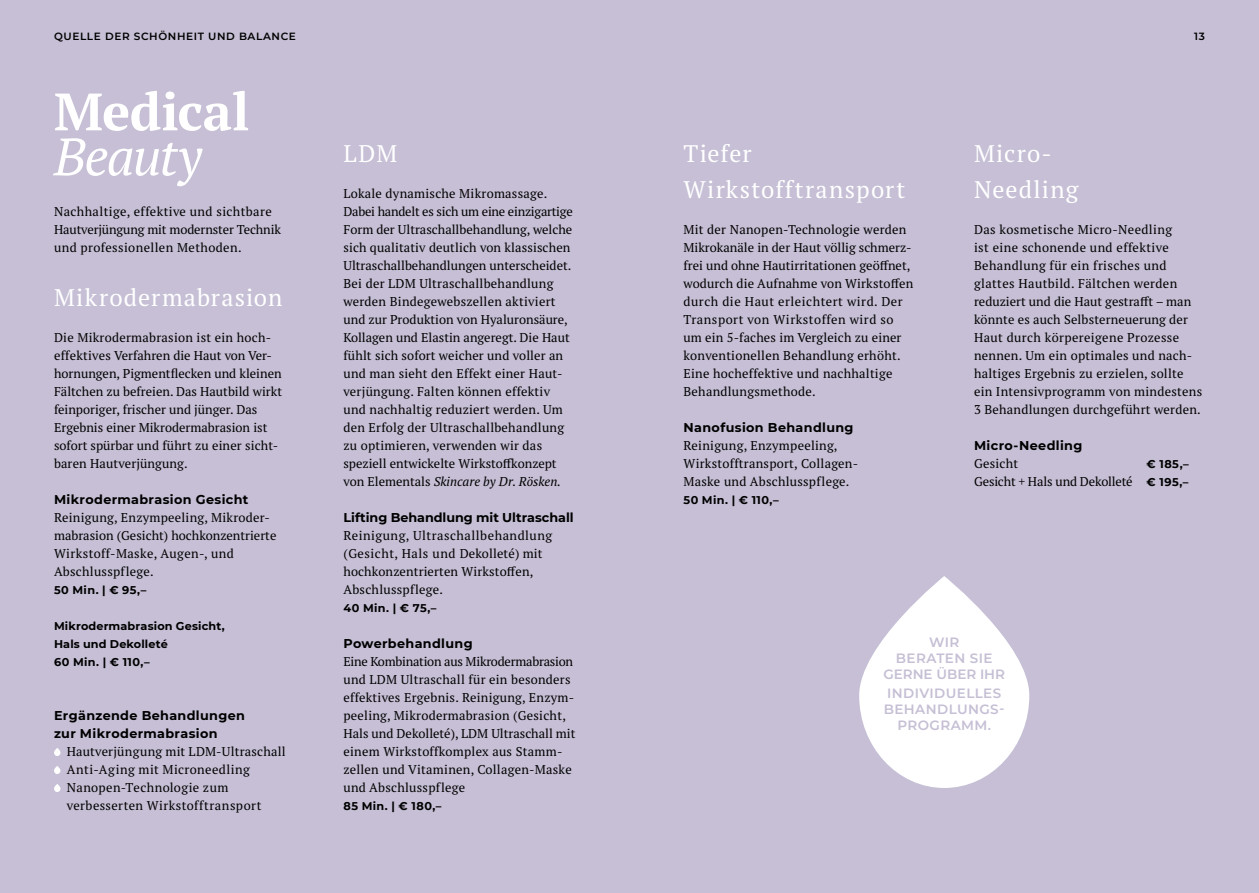
<style>
.page{position:relative;width:1259px;height:893px;background:#c6bfd5}
.page>*{position:absolute;margin:0;border:0;box-sizing:border-box;transform-origin:0 0}
.t1{font:700 52.5px "PT Serif Pro";letter-spacing:-.005em;color:#fff}
.t2{font:italic 52.5px "PT Serif Pro";letter-spacing:-.03em;color:#fff}
.t3{font:24px/36px "PT Serif Pro";letter-spacing:.05em;color:#fff}
.t4{font:600 13.5px/16.2px "Montserrat";letter-spacing:.03em;color:#c6bfd5;text-align:center}
.t5{font:600 13.5px/16.2px "Montserrat";color:#c6bfd5;text-align:center}
.t6{font:12.75px/18px "PT Serif Pro";letter-spacing:.02em;color:#000}
.t7{font:12.75px/18px "PT Serif Pro";color:#000}
.t8{font:700 12.75px/18px "Montserrat";letter-spacing:.025em;color:#000}
.t9{font:700 12.75px "Montserrat";letter-spacing:-.005em;color:#000}
.t10{font:12.75px "PT Serif Pro";letter-spacing:-.015em;color:#000}
.t11{font:700 11.25px/18px "Montserrat";letter-spacing:.02em;color:#000}
.t12{font:600 10.5px "Montserrat";letter-spacing:.06em;color:#000}
.s1{font-style:italic}
.s2{font-family:"Montserrat";font-weight:700;font-size:11.25px}
</style>
<div class="page">
<div style="left:54px;top:748px;width:6px;height:8px;background:#fff;border-radius:50%"></div>
<div style="left:54px;top:766px;width:6px;height:8px;background:#fff;border-radius:50%"></div>
<div style="left:54px;top:784px;width:6px;height:8px;background:#fff;border-radius:50%"></div>
<svg style="left:859px;top:576px;width:170px;height:212px"></svg>
<p class="t12" style="left:54px;top:29px;width:243px">QUELLE DER SCHÖNHEIT UND BALANCE</p>
<p class="t12" style="left:1194px;top:29px;width:12px">13</p>
<h1 class="t1" style="left:54px;top:77px;width:197px">Medical</h1>
<h1 class="t2" style="left:54px;top:122px;width:149px">Beauty</h1>
<p class="t6" style="left:54px;top:202px;width:228px">Nachhaltige, effektive und sichtbare<br>Hautverjüngung mit modernster Technik und professionellen Methoden.</p>
<h2 class="t3" style="left:54px;top:279px;width:230px">Mikrodermabrasion</h2>
<p class="t7" style="left:54px;top:328px;width:230px">Die Mikrodermabrasion ist ein hoch&shy;effektives Verfahren die Haut von Ver&shy;hornungen, Pigmentflecken und kleinen Fältchen zu befreien. Das Hautbild wirkt feinporiger, frischer und jünger. Das Ergebnis einer Mikrodermabrasion ist sofort spürbar und führt zu einer sicht&shy;baren Hautverjüngung.</p>
<p class="t8" style="left:54px;top:490px;width:196px">Mikrodermabrasion Gesicht</p>
<p class="t6" style="left:54px;top:508px;width:224px">Reinigung, Enzympeeling, Mikroder&shy;mabrasion (Gesicht) hochkonzentrierte<br>Wirkstoff-Maske, Augen-, und<br>Abschlusspflege.</p>
<p class="t11" style="left:54px;top:580px;width:94px">50 Min. | € 95,–</p>
<p class="t11" style="left:54px;top:616px;width:172px">Mikrodermabrasion Gesicht,<br>Hals und Dekolleté<br>60 Min. | € 110,–</p>
<p class="t8" style="left:54px;top:706px;width:192px">Ergänzende Behandlungen zur Mikrodermabrasion</p>
<p class="t6" style="left:67px;top:742px;width:220px">Hautverjüngung mit LDM-Ultraschall<br>Anti-Aging mit Microneedling<br>Nanopen-Technologie zum verbesserten Wirkstofftransport</p>
<h2 class="t3" style="left:343px;top:135px;width:55px">LDM</h2>
<p class="t6" style="left:343px;top:184px;width:231px">Lokale dynamische Mikromassage.<br>Dabei handelt es sich um eine einzigartige Form der Ultraschallbehandlung, welche sich qualitativ deutlich von klassischen Ultraschallbehandlungen unterscheidet.<br>Bei der LDM Ultraschallbehandlung werden Bindegewebszellen aktiviert und zur Produktion von Hyaluronsäure, Kollagen und Elastin angeregt. Die Haut fühlt sich sofort weicher und voller an und man sieht den Effekt einer Haut&shy;verjüngung. Falten können effektiv und nachhaltig reduziert werden. Um den Erfolg der Ultraschallbehandlung zu optimieren, verwenden wir das speziell entwickelte Wirkstoffkonzept von Elementals <span class="s1">Skincare by Dr. Rösken.</span></p>
<p class="t9" style="left:343px;top:508px;width:232px">Lifting Behandlung mit Ultraschall</p>
<p class="t6" style="left:343px;top:526px;width:210px">Reinigung, Ultraschallbehandlung (Gesicht, Hals und Dekolleté) mit hochkonzentrierten Wirkstoffen,<br>Abschlusspflege.</p>
<p class="t11" style="left:343px;top:598px;width:95px">40 Min. | € 75,–</p>
<p class="t8" style="left:343px;top:634px;width:131px">Powerbehandlung</p>
<p class="t6" style="left:343px;top:652px;width:233px">Eine Kombination aus Mikrodermabrasion und LDM Ultraschall für ein besonders effektives Ergebnis. Reinigung, Enzym&shy;peeling, Mikrodermabrasion (Gesicht, Hals und Dekolleté), LDM Ultraschall mit einem Wirkstoffkomplex aus Stamm&shy;zellen und Vitaminen, Collagen-Maske und Abschlusspflege</p>
<p class="t11" style="left:343px;top:796px;width:100px">85 Min. | € 180,–</p>
<h2 class="t3" style="left:683px;top:135px;width:223px">Tiefer<br>Wirkstofftransport</h2>
<h2 class="t3" style="left:974px;top:135px;width:106px">Micro-<br>Needling</h2>
<p class="t6" style="left:683px;top:220px;width:231px">Mit der Nanopen-Technologie werden Mikrokanäle in der Haut völlig schmerz&shy;frei und ohne Hautirritationen geöffnet, wodurch die Aufnahme von Wirkstoffen durch die Haut erleichtert wird. Der Transport von Wirkstoffen wird so um ein 5-faches im Vergleich zu einer konventionellen Behandlung erhöht.<br>Eine hocheffektive und nachhaltige Behandlungsmethode.</p>
<p class="t8" style="left:683px;top:418px;width:171px">Nanofusion Behandlung</p>
<p class="t6" style="left:683px;top:436px;width:176px">Reinigung, Enzympeeling,<br>Wirkstofftransport, Collagen-<br>Maske und Abschlusspflege.</p>
<p class="t11" style="left:683px;top:490px;width:97px">50 Min. | € 110,–</p>
<p class="t6" style="left:974px;top:220px;width:230px">Das kosmetische Micro-Needling<br>ist eine schonende und effektive Behandlung für ein frisches und glattes Hautbild. Fältchen werden reduziert und die Haut gestrafft – man könnte es auch Selbsterneuerung der Haut durch körpereigene Prozesse nennen. Um ein optimales und nach&shy;haltiges Ergebnis zu erzielen, sollte ein Intensivprogramm von mindestens 3 Behandlungen durchgeführt werden.</p>
<p class="t8" style="left:974px;top:436px;width:110px">Micro-Needling</p>
<p class="t6" style="left:974px;top:454px;width:46px">Gesicht</p>
<p class="t11" style="left:1146px;top:454px;width:44px">€ 185,–</p>
<p class="t10" style="left:974px;top:473px;width:216px">Gesicht + Hals und Dekolleté <span class="s2">€ 195,–</span></p>
<p class="t5" style="left:883px;top:634px;width:123px">WIR<br>BERATEN SIE<br>GERNE ÜBER IHR</p>
<p class="t4" style="left:884px;top:684px;width:122px">INDIVIDUELLES<br>BEHANDLUNGS-<br>PROGRAMM.</p>
</div>
